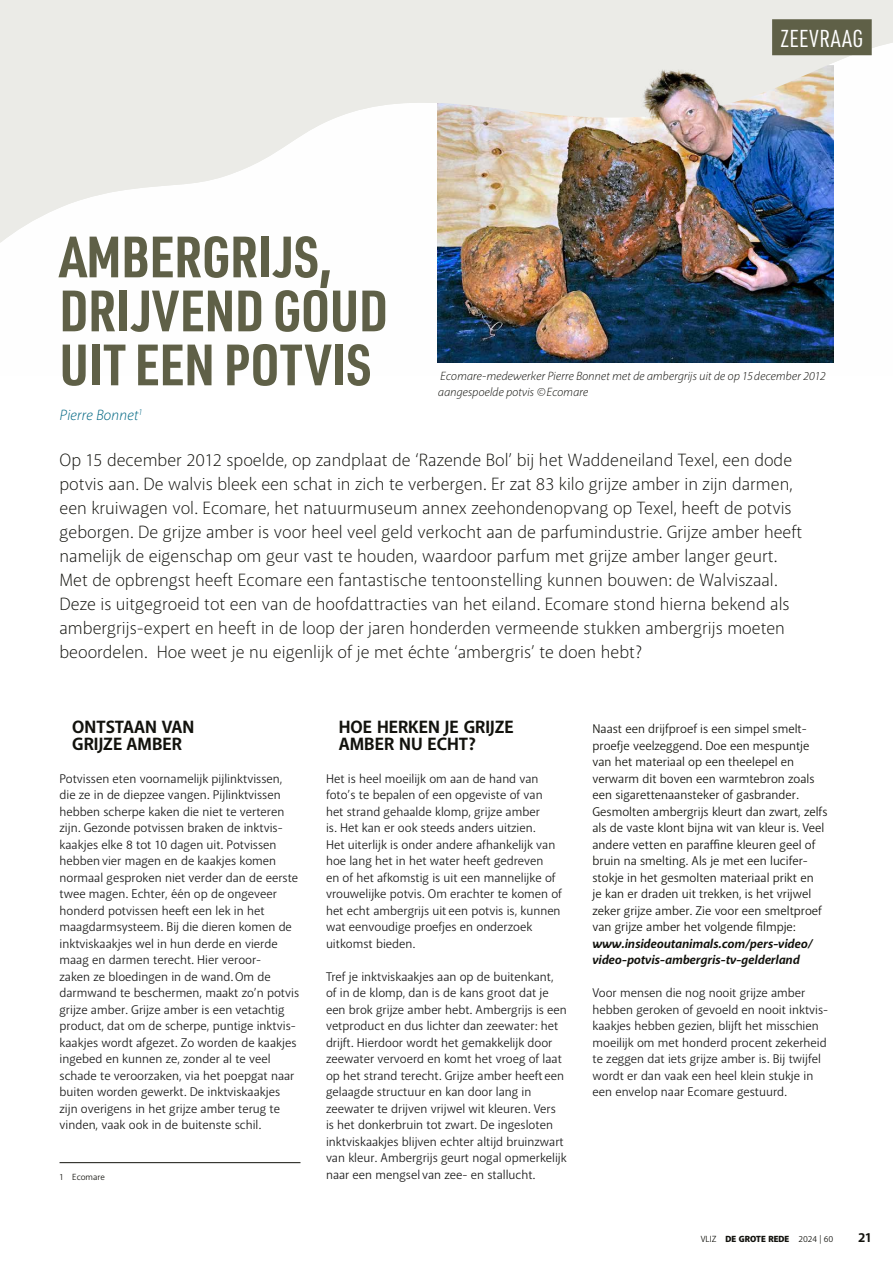
<style>
.page{position:relative;width:893px;height:1263px;background:#fff}
.page>*{position:absolute;margin:0;border:0;box-sizing:border-box;transform-origin:0 0}
.t1{font:700 57px/54px "URWDIN Cond";color:#5f6047}
.t2{font:24px "URWDIN Cond";letter-spacing:.015em;color:#fff}
.t3{font:300 18px/24px "Akagi Pro";color:#12120d}
.t4{font:700 18px/16.5px "Akagi Pro";color:#12120d}
.t5{font:italic 300 15px "Akagi Pro";color:#006783}
.t6{font:700 13.5px "Akagi Pro";color:#12120d}
.t7{font:12.75px/16.5px "Akagi Pro";color:#1b1b1b}
.t8{font:12.75px/16.5px "Akagi Pro";color:#12120d}
.t9{font:italic 700 12.75px/16.5px "Akagi Pro";color:#12120d}
.t10{font:italic 300 12px/15.8px "Akagi Pro";letter-spacing:-.005em;color:#12120d}
.t11{font:9px "Akagi Pro";color:#12120d}
.s1{font-weight:900}
</style>
<div class="page">
<hr style="left:0;top:0;width:1px;height:327px;background:#bfbfbf">
<img style="left:438px;top:242px;width:395px;height:120px">
<hr style="left:60px;top:1162px;width:240px;height:1px;background:#12120d">
<img style="left:1px;top:0;width:892px;height:242px">
<div style="left:772px;top:19px;width:100px;height:36px;background:#5f6047"></div>
<h2 class="t2" style="left:781px;top:23px;width:84px">ZEEVRAAG</h2>
<h1 class="t1" style="left:60px;top:228px;width:330px">AMBERGRIJS,<br>DRIJVEND GOUD<br>UIT EEN POTVIS</h1>
<p class="t5" style="left:60px;top:406px;width:84px">Pierre Bonnet<sup>1</sup></p>
<p class="t3" style="left:60px;top:448px;width:744px">Op 15 december 2012 spoelde, op zandplaat de ‘Razende Bol’ bij het Waddeneiland Texel, een dode potvis aan. De walvis bleek een schat in zich te verbergen. Er zat 83 kilo grijze amber in zijn darmen, een kruiwagen vol. Ecomare, het natuurmuseum annex zeehondenopvang op Texel, heeft de potvis geborgen. De grijze amber is voor heel veel geld verkocht aan de parfumindustrie. Grijze amber heeft namelijk de eigenschap om geur vast te houden, waardoor parfum met grijze amber langer geurt.<br>Met de opbrengst heeft Ecomare een fantastische tentoonstelling kunnen bouwen: de Walviszaal.<br>Deze is uitgegroeid tot een van de hoofdattracties van het eiland. Ecomare stond hierna bekend als ambergrijs-expert en heeft in de loop der jaren honderden vermeende stukken ambergrijs moeten beoordelen. Hoe weet je nu eigenlijk of je met échte ‘ambergris’ te doen hebt?</p>
<p class="t10" style="left:438px;top:368px;width:389px">Ecomare-medewerker Pierre Bonnet met de ambergrijs uit de op 15 december 2012 aangespoelde potvis © Ecomare</p>
<h3 class="t4" style="left:72px;top:719px;width:124px">ONTSTAAN VAN<br>GRIJZE AMBER</h3>
<p class="t7" style="left:60px;top:770px;width:241px">Potvissen eten voornamelijk pijlinktvissen, die ze in de diepzee vangen. Pijlinktvissen hebben scherpe kaken die niet te verteren zijn. Gezonde potvissen braken de inktvis&shy;kaakjes elke 8 tot 10 dagen uit. Potvissen hebben vier magen en de kaakjes komen normaal gesproken niet verder dan de eerste twee magen. Echter, één op de ongeveer honderd potvissen heeft een lek in het maagdarmsysteem. Bij die dieren komen de inktviskaakjes wel in hun derde en vierde maag en darmen terecht. Hier veroor-<br>zaken ze bloedingen in de wand. Om de darmwand te beschermen, maakt zo’n potvis grijze amber. Grijze amber is een vetachtig product, dat om de scherpe, puntige inktvis&shy;kaakjes wordt afgezet. Zo worden de kaakjes ingebed en kunnen ze, zonder al te veel schade te veroorzaken, via het poepgat naar buiten worden gewerkt. De inktviskaakjes zijn overigens in het grijze amber terug te vinden, vaak ook in de buitenste schil.</p>
<p class="t11" style="left:60px;top:1171px;width:47px">1 Ecomare</p>
<h3 class="t4" style="left:339px;top:719px;width:176px">HOE HERKEN JE GRIJZE<br>AMBER NU ECHT?</h3>
<p class="t7" style="left:326px;top:770px;width:237px">Het is heel moeilijk om aan de hand van foto’s te bepalen of een opgeviste of van het strand gehaalde klomp, grijze amber<br>is. Het kan er ook steeds anders uitzien.<br>Het uiterlijk is onder andere afhankelijk van hoe lang het in het water heeft gedreven<br>en of het afkomstig is uit een mannelijke of vrouwelijke potvis. Om erachter te komen of het echt ambergrijs uit een potvis is, kunnen wat eenvoudige proefjes en onderzoek uitkomst bieden.</p>
<p class="t7" style="left:326px;top:968px;width:242px">Tref je inktviskaakjes aan op de buitenkant, of in de klomp, dan is de kans groot dat je een brok grijze amber hebt. Ambergrijs is een vetproduct en dus lichter dan zeewater: het drijft. Hierdoor wordt het gemakkelijk door zeewater vervoerd en komt het vroeg of laat op het strand terecht. Grijze amber heeft een gelaagde structuur en kan door lang in zeewater te drijven vrijwel wit kleuren. Vers is het donkerbruin tot zwart. De ingesloten inktviskaakjes blijven echter altijd bruinzwart van kleur. Ambergrijs geurt nogal opmerkelijk naar een mengsel van zee- en stallucht.</p>
<p class="t8" style="left:592px;top:721px;width:236px">Naast een drijfproef is een simpel smelt&shy;proefje veelzeggend. Doe een mespuntje van het materiaal op een theelepel en verwarm dit boven een warmtebron zoals een sigarettenaansteker of gasbrander.<br>Gesmolten ambergrijs kleurt dan zwart, zelfs als de vaste klont bijna wit van kleur is. Veel andere vetten en paraffine kleuren geel of bruin na smelting. Als je met een lucifer&shy;stokje in het gesmolten materiaal prikt en<br>je kan er draden uit trekken, is het vrijwel zeker grijze amber. Zie voor een smeltproef van grijze amber het volgende filmpje:</p>
<p class="t9" style="left:592px;top:935px;width:221px">www.insideoutanimals.com/pers-video/ video-potvis-ambergris-tv-gelderland</p>
<p class="t7" style="left:592px;top:985px;width:237px">Voor mensen die nog nooit grijze amber hebben geroken of gevoeld en nooit inktvis&shy;kaakjes hebben gezien, blijft het misschien moeilijk om met honderd procent zekerheid te zeggen dat iets grijze amber is. Bij twijfel wordt er dan vaak een heel klein stukje in een envelop naar Ecomare gestuurd.</p>
<p class="t11" style="left:701px;top:1233px;width:134px">VLIZ <span class="s1">DE GROTE REDE</span> 2024 | 60</p>
<p class="t6" style="left:858px;top:1229px;width:15px">21</p>
</div>
